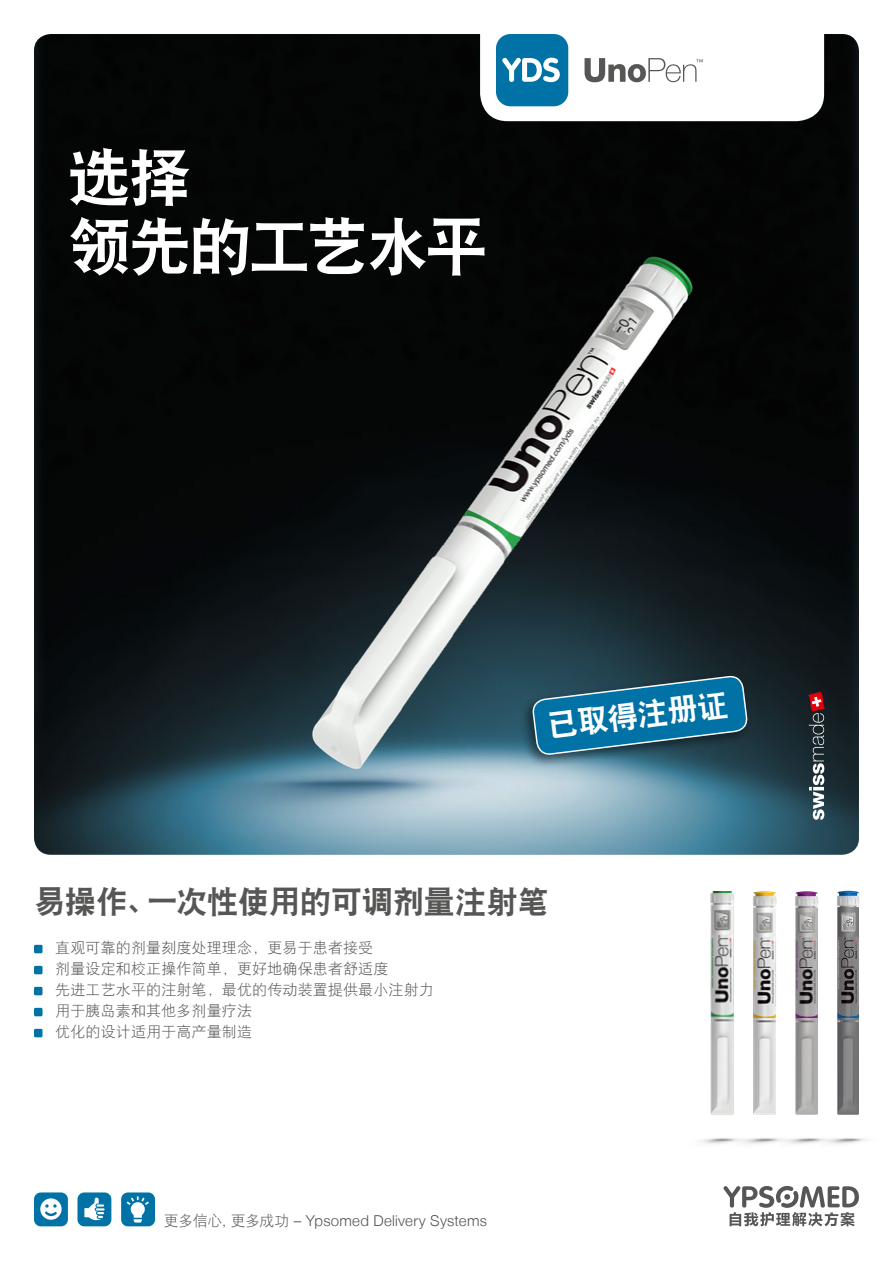
<style>
.page{position:relative;width:893px;height:1263px;background:#fff}
.page>*{position:absolute;margin:0;border:0;box-sizing:border-box;transform-origin:0 0}
.t1{font:63px/69px "DFP Hei W9";letter-spacing:-.055em;color:#fff}
.t2{font:31.5px "DFP Hei W9";letter-spacing:-.02em;color:#565655}
.t3{font:30.75px "DFP Hei W9";color:#fff}
.t4{font:15px/21px "DFP Hei W3";letter-spacing:.01em;color:#565655}
.t5{font:300 15px "Helvetica Neue LT";letter-spacing:.02em;color:#565655}
.s1{font-family:"DFP Hei W3";font-weight:400}
</style>
<div class="page">
<img style="left:34px;top:34px;width:825px;height:821px">
<img style="left:837px;top:1138px;width:30px;height:6px">
<img style="left:710px;top:891px;width:24px;height:206px">
<img style="left:795px;top:891px;width:24px;height:206px">
<img style="left:836px;top:890px;width:24px;height:225px">
<img style="left:794px;top:1097px;width:43px;height:47px">
<img style="left:751px;top:1138px;width:43px;height:6px">
<img style="left:701px;top:1097px;width:50px;height:47px">
<img style="left:94px;top:737px;width:471px;height:118px">
<img style="left:301px;top:249px;width:408px;height:534px">
<div style="left:519px;top:672px;width:232px;height:96px;background:#000;opacity:.45"></div>
<svg style="left:532px;top:664px;width:216px;height:103px;background:#1b6383"></svg>
<img style="left:750px;top:891px;width:27px;height:228px">
<div style="left:77px;top:1192px;width:34px;height:34px;background:#0072a5;border-radius:7px"></div>
<svg style="left:84px;top:1197px;width:21px;height:23px"></svg>
<div style="left:121px;top:1192px;width:34px;height:34px;background:#0072a5;border-radius:7px"></div>
<svg style="left:127px;top:1196px;width:22px;height:26px"></svg>
<div style="left:34px;top:1192px;width:34px;height:34px;background:#0072a5;border-radius:7px"></div>
<svg style="left:40px;top:1198px;width:22px;height:22px"></svg>
<svg style="left:45px;top:1204px;width:12px;height:12px"></svg>
<div style="left:480px;top:0;width:344px;height:121px;background:#fff;border-radius:28px"></div>
<div style="left:496px;top:34px;width:72px;height:72px;background:#0072a5;border-radius:14px"></div>
<svg style="left:502px;top:58px;width:58px;height:24px"></svg>
<svg style="left:585px;top:58px;width:118px;height:24px"></svg>
<svg style="left:808px;top:692px;width:17px;height:128px;background:#666066"></svg>
<svg style="left:723px;top:1186px;width:136px;height:40px"></svg>
<div style="left:34px;top:945px;width:9px;height:8px;background:#0072a5;border-radius:2px"></div>
<div style="left:34px;top:966px;width:9px;height:8px;background:#0072a5;border-radius:2px"></div>
<div style="left:34px;top:987px;width:9px;height:8px;background:#0072a5;border-radius:2px"></div>
<div style="left:34px;top:1008px;width:9px;height:8px;background:#0072a5;border-radius:2px"></div>
<div style="left:34px;top:1029px;width:9px;height:8px;background:#0072a5;border-radius:2px"></div>
<h1 class="t1" style="left:68px;top:142px;width:421px">选择<br>领先的工艺水平</h1>
<h3 class="t3" style="left:546px;top:709px;width:183px;rotate:-7deg">已取得注册证</h3>
<h2 class="t2" style="left:34px;top:884px;width:517px">易操作、一次性使用的可调剂量注射笔</h2>
<p class="t4" style="left:55px;top:937px;width:380px">直观可靠的剂量刻度处理理念，更易于患者接受<br>剂量设定和校正操作简单，更好地确保患者舒适度<br>先进工艺水平的注射笔，最优的传动装置提供最小注射力用于胰岛素和其他多剂量疗法<br>优化的设计适用于高产量制造</p>
<p class="t5" style="left:164px;top:1212px;width:325px"><span class="s1">更多信心，更多成功</span> – Ypsomed Delivery Systems</p>
</div>
